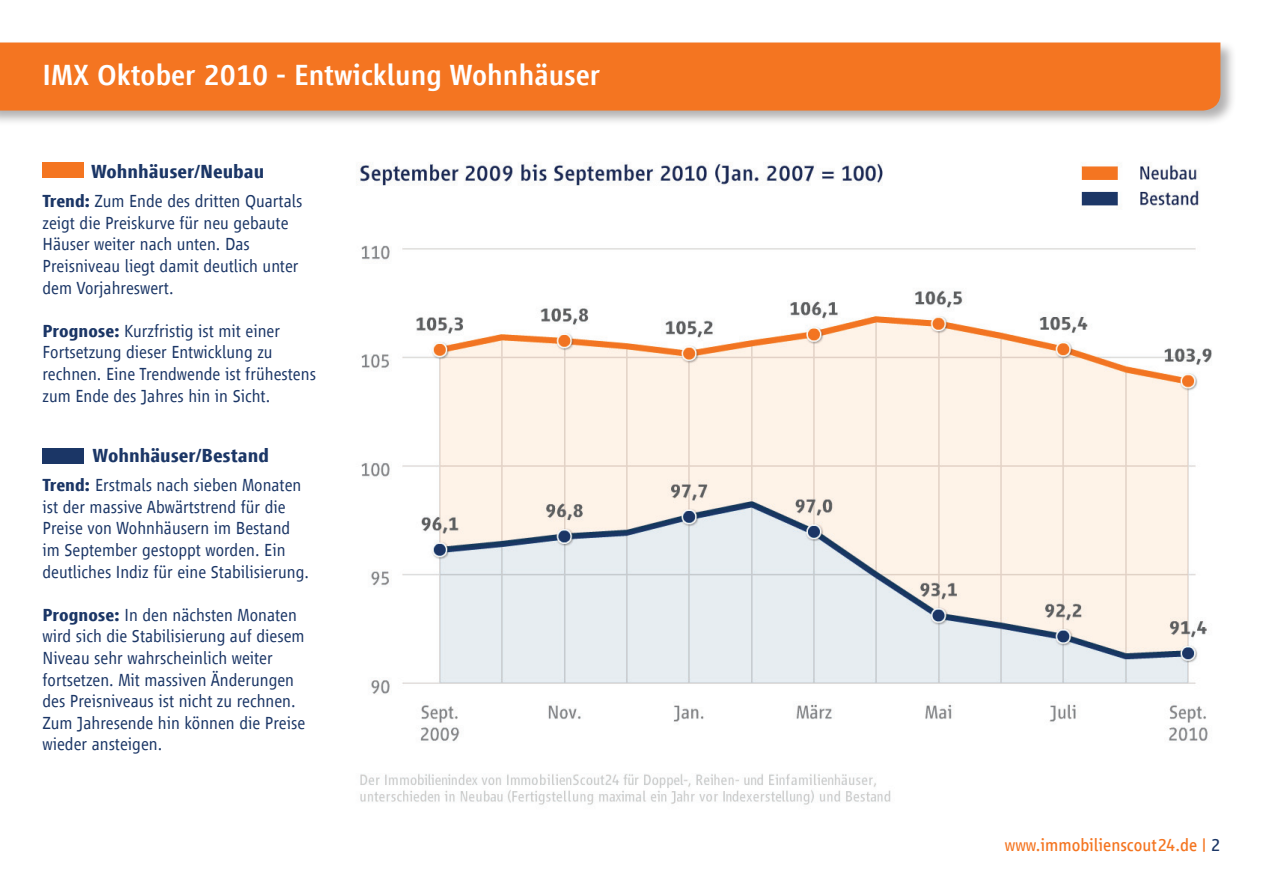
<style>
.page{position:relative;width:1263px;height:893px;background:#fff}
.page>*{position:absolute;margin:0;border:0;box-sizing:border-box;transform-origin:0 0}
.t1{font:500 30px "Scout Vialog";color:#fff}
.t2{font:700 19.5px "Scout Vialog";color:#1b3666}
.t3{font:300 18px/21.6px "Scout Vialog";color:#1b3666}
.t4{font:18px "Scout Vialog";color:#f47521}
.s1{font-weight:700}
.s2{color:#1b3666}
</style>
<div class="page">
<div style="left:43px;top:163px;width:41px;height:15px;background:#f47521"></div>
<div style="left:43px;top:449px;width:41px;height:15px;background:#1b3666"></div>
<img style="left:356px;top:162px;width:856px;height:643px">
<div style="left:0;top:40px;width:1236px;height:87px;background:#231f20;opacity:.35"></div>
<div style="left:0;top:43px;width:1220px;height:68px;background:#f47521"></div>
<h1 class="t1" style="left:43px;top:59px;width:559px">IMX Oktober 2010 - Entwicklung Wohnhäuser</h1>
<p class="t2" style="left:91px;top:161px;width:175px">Wohnhäuser/Neubau</p>
<p class="t3" style="left:43px;top:190px;width:261px"><span class="s1">Trend:</span> Zum Ende des dritten Quartals zeigt die Preiskurve für neu gebaute<br>Häuser weiter nach unten. Das<br>Preisniveau liegt damit deutlich unter dem Vorjahreswert.</p>
<p class="t3" style="left:43px;top:320px;width:275px"><span class="s1">Prognose:</span> Kurzfristig ist mit einer Fortsetzung dieser Entwicklung zu rechnen. Eine Trendwende ist frühestens zum Ende des Jahres hin in Sicht.</p>
<p class="t2" style="left:93px;top:445px;width:178px">Wohnhäuser/Bestand</p>
<p class="t3" style="left:43px;top:474px;width:268px"><span class="s1">Trend:</span> Erstmals nach sieben Monaten ist der massive Abwärtstrend für die Preise von Wohnhäusern im Bestand im September gestoppt worden. Ein deutliches Indiz für eine Stabilisierung.</p>
<p class="t3" style="left:43px;top:604px;width:264px"><span class="s1">Prognose:</span> In den nächsten Monaten wird sich die Stabilisierung auf diesem Niveau sehr wahrscheinlich weiter fortsetzen. Mit massiven Änderungen des Preisniveaus ist nicht zu rechnen.<br>Zum Jahresende hin können die Preise wieder ansteigen.</p>
<p class="t4" style="left:1005px;top:835px;width:217px">www.immobilienscout24.de | <span class="s2">2</span></p>
</div>
